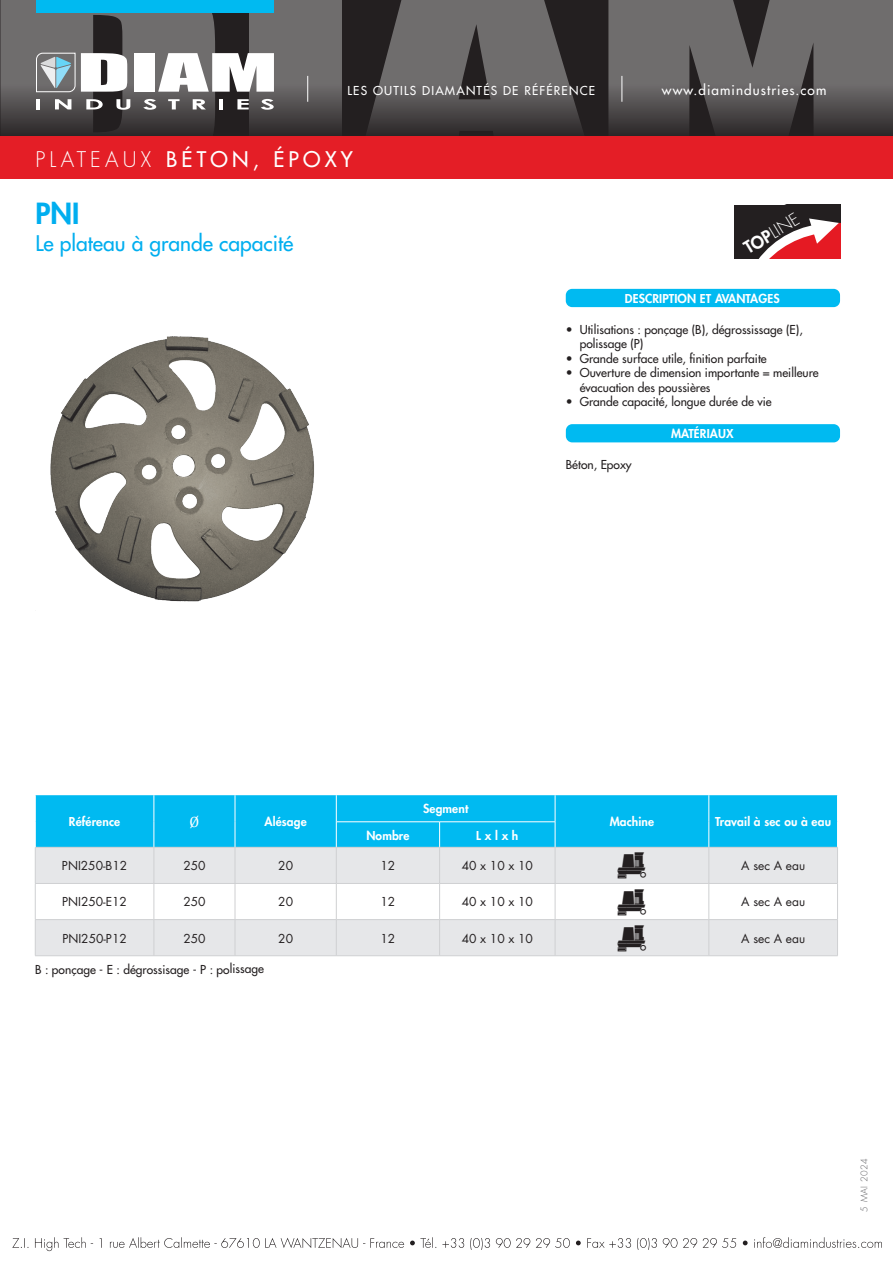
<style>
.page{position:relative;width:893px;height:1263px;background:#fff}
.page>*{position:absolute;margin:0;border:0;box-sizing:border-box;transform-origin:0 0}
.contenu_tableau{font:33px "Diam";color:#231f20}
.nom_du_produit{font:800 28.5px "Futura Std";color:#00aeef}
.accroche{font:500 21px "Futura Std";color:#00aeef}
.Titre_gamme{font:500 21px "Futura Std";letter-spacing:.2em;color:#fff}
.t1{font:300 16.8px "Futura Std";color:#fff}
.titre_tableau_diam{font:15px "Cambria Math";color:#fff}
.t2{font:500 13.5px "Futura Std";letter-spacing:.08em;color:#fff}
.Style_de_paragraphe_2{font:500 12px/14.4px "Futura Std";color:#231f20}
.contenu_tableau-2{font:12px "Futura Std";color:#231f20}
.titre_tableau{font:800 12px "Futura Std";letter-spacing:.01em;color:#fff}
.t3{font:500 12px "Futura Std";letter-spacing:.1em;color:#fff}
.t4{font:300 9px "Futura Std";letter-spacing:.05em;color:#606063}
.s1{font-weight:300}
.s2{font-weight:800}
</style>
<div class="page">
<svg style="left:12px;top:1237px;width:870px;height:14px"></svg>
<div style="left:342px;top:0;width:266px;height:136px;background:#231f20"></div>
<div style="left:566px;top:289px;width:274px;height:18px;background:#00baf1;border-radius:6px"></div>
<div style="left:566px;top:424px;width:274px;height:18px;background:#00baf1;border-radius:6px"></div>
<img style="left:50px;top:336px;width:264px;height:266px">
<svg style="left:735px;top:205px;width:105px;height:54px;background:#724043"></svg>
<svg style="left:0;top:0;width:250px;height:136px"></svg>
<svg style="left:250px;top:0;width:92px;height:136px;background:#6c6a6a"></svg>
<svg style="left:358px;top:0;width:235px;height:136px;background:#4e4c4c"></svg>
<svg style="left:608px;top:0;width:285px;height:136px;background:#5c595a"></svg>
<div style="left:0;top:136px;width:893px;height:43px;background:#e41e26"></div>
<svg style="left:36px;top:848px;width:801px;height:107px;fill:#e6e7e9"></svg>
<hr style="left:35px;top:847px;width:119px;height:1px;background:#cfd0d2">
<hr style="left:154px;top:847px;width:81px;height:1px;background:#cfd0d2">
<hr style="left:235px;top:847px;width:101px;height:1px;background:#cfd0d2">
<hr style="left:336px;top:847px;width:104px;height:1px;background:#cfd0d2">
<hr style="left:440px;top:847px;width:115px;height:1px;background:#cfd0d2">
<hr style="left:555px;top:847px;width:154px;height:1px;background:#cfd0d2">
<hr style="left:709px;top:847px;width:129px;height:1px;background:#cfd0d2">
<hr style="left:35px;top:847px;width:1px;height:36px;background:#cfd0d2">
<hr style="left:154px;top:847px;width:1px;height:36px;background:#cfd0d2">
<hr style="left:235px;top:847px;width:1px;height:36px;background:#cfd0d2">
<hr style="left:336px;top:847px;width:1px;height:36px;background:#cfd0d2">
<hr style="left:439px;top:847px;width:1px;height:36px;background:#cfd0d2">
<hr style="left:555px;top:847px;width:1px;height:36px;background:#cfd0d2">
<hr style="left:709px;top:847px;width:1px;height:36px;background:#cfd0d2">
<hr style="left:837px;top:847px;width:1px;height:36px;background:#cfd0d2">
<hr style="left:35px;top:883px;width:119px;height:1px;background:#cfd0d2">
<hr style="left:35px;top:884px;width:1px;height:35px;background:#cfd0d2">
<hr style="left:154px;top:883px;width:81px;height:1px;background:#cfd0d2">
<hr style="left:154px;top:884px;width:1px;height:35px;background:#cfd0d2">
<hr style="left:235px;top:883px;width:101px;height:1px;background:#cfd0d2">
<hr style="left:235px;top:884px;width:1px;height:35px;background:#cfd0d2">
<hr style="left:336px;top:883px;width:104px;height:1px;background:#cfd0d2">
<hr style="left:336px;top:884px;width:1px;height:35px;background:#cfd0d2">
<hr style="left:440px;top:883px;width:115px;height:1px;background:#cfd0d2">
<hr style="left:439px;top:884px;width:1px;height:35px;background:#cfd0d2">
<hr style="left:555px;top:883px;width:154px;height:1px;background:#cfd0d2">
<hr style="left:555px;top:884px;width:1px;height:35px;background:#cfd0d2">
<hr style="left:709px;top:883px;width:129px;height:1px;background:#cfd0d2">
<hr style="left:709px;top:884px;width:1px;height:35px;background:#cfd0d2">
<hr style="left:837px;top:884px;width:1px;height:35px;background:#cfd0d2">
<hr style="left:35px;top:919px;width:119px;height:1px;background:#cfd0d2">
<hr style="left:35px;top:920px;width:1px;height:35px;background:#cfd0d2">
<hr style="left:154px;top:919px;width:81px;height:1px;background:#cfd0d2">
<hr style="left:154px;top:920px;width:1px;height:35px;background:#cfd0d2">
<hr style="left:235px;top:919px;width:101px;height:1px;background:#cfd0d2">
<hr style="left:235px;top:920px;width:1px;height:35px;background:#cfd0d2">
<hr style="left:336px;top:919px;width:104px;height:1px;background:#cfd0d2">
<hr style="left:336px;top:920px;width:1px;height:35px;background:#cfd0d2">
<hr style="left:440px;top:919px;width:115px;height:1px;background:#cfd0d2">
<hr style="left:439px;top:920px;width:1px;height:35px;background:#cfd0d2">
<hr style="left:555px;top:919px;width:154px;height:1px;background:#cfd0d2">
<hr style="left:555px;top:920px;width:1px;height:35px;background:#cfd0d2">
<hr style="left:709px;top:919px;width:129px;height:1px;background:#cfd0d2">
<hr style="left:709px;top:920px;width:1px;height:35px;background:#cfd0d2">
<hr style="left:837px;top:920px;width:1px;height:35px;background:#cfd0d2">
<hr style="left:35px;top:955px;width:119px;height:1px;background:#cfd0d2">
<hr style="left:154px;top:955px;width:81px;height:1px;background:#cfd0d2">
<hr style="left:235px;top:955px;width:101px;height:1px;background:#cfd0d2">
<hr style="left:336px;top:955px;width:104px;height:1px;background:#cfd0d2">
<hr style="left:440px;top:955px;width:115px;height:1px;background:#cfd0d2">
<hr style="left:555px;top:955px;width:154px;height:1px;background:#cfd0d2">
<hr style="left:709px;top:955px;width:129px;height:1px;background:#cfd0d2">
<div style="left:35px;top:795px;width:803px;height:52px;background:#00baf1"></div>
<div style="left:36px;top:0;width:238px;height:13px;background:#00baf1"></div>
<p class="t3" style="left:347px;top:83px;width:249px">LES OUTILS DIAMANTÉS DE RÉFÉRENCE</p>
<p class="t2" style="left:662px;top:81px;width:166px">www.diamindustries.com</p>
<p class="Titre_gamme" style="left:36px;top:146px;width:319px"><span class="s1">PLATEAUX</span> BÉTON, ÉPOXY</p>
<p class="nom_du_produit" style="left:36px;top:195px;width:45px">PNI</p>
<p class="accroche" style="left:36px;top:230px;width:259px">Le plateau à grande capacité</p>
<p class="t1" style="left:740px;top:240px;width:63px;rotate:-31deg"><span class="s2">TOP</span>LINE</p>
<p class="titre_tableau" style="left:625px;top:291px;width:156px">DESCRIPTION ET AVANTAGES</p>
<p class="Style_de_paragraphe_2" style="left:580px;top:322px;width:225px;text-indent:-14px">• Utilisations : ponçage (B), dégrossissage (E), polissage (P)</p>
<p class="Style_de_paragraphe_2" style="left:566px;top:351px;width:202px">• Grande surface utile, finition parfaite</p>
<p class="Style_de_paragraphe_2" style="left:580px;top:366px;width:241px;text-indent:-14px">• Ouverture de dimension importante = meilleure évacuation des poussières</p>
<p class="Style_de_paragraphe_2" style="left:566px;top:394px;width:207px">• Grande capacité, longue durée de vie</p>
<p class="Style_de_paragraphe_2" style="left:566px;top:458px;width:67px">Béton, Epoxy</p>
<p class="titre_tableau" style="left:671px;top:426px;width:64px">MATÉRIAUX</p>
<p class="titre_tableau" style="left:69px;top:814px;width:53px">Référence</p>
<p class="titre_tableau_diam" style="left:190px;top:813px;width:11px">Ø</p>
<p class="titre_tableau" style="left:265px;top:814px;width:44px">Alésage</p>
<p class="titre_tableau" style="left:423px;top:801px;width:47px">Segment</p>
<p class="titre_tableau" style="left:366px;top:827px;width:45px">Nombre</p>
<p class="titre_tableau" style="left:476px;top:827px;width:44px">L x l x h</p>
<p class="titre_tableau" style="left:610px;top:814px;width:46px">Machine</p>
<p class="titre_tableau" style="left:715px;top:814px;width:117px">Travail à sec ou à eau</p>
<p class="contenu_tableau-2" style="left:62px;top:858px;width:67px">PNI250-B12</p>
<p class="contenu_tableau-2" style="left:183px;top:858px;width:24px">250</p>
<p class="contenu_tableau-2" style="left:278px;top:858px;width:16px">20</p>
<p class="contenu_tableau-2" style="left:381px;top:858px;width:16px">12</p>
<p class="contenu_tableau-2" style="left:462px;top:858px;width:73px">40 x 10 x 10</p>
<p class="contenu_tableau" style="left:615px;top:850px;width:34px">K</p>
<p class="contenu_tableau-2" style="left:741px;top:858px;width:65px">A sec A eau</p>
<p class="contenu_tableau-2" style="left:62px;top:894px;width:66px">PNI250-E12</p>
<p class="contenu_tableau-2" style="left:183px;top:894px;width:24px">250</p>
<p class="contenu_tableau-2" style="left:278px;top:894px;width:16px">20</p>
<p class="contenu_tableau-2" style="left:381px;top:894px;width:16px">12</p>
<p class="contenu_tableau-2" style="left:462px;top:894px;width:73px">40 x 10 x 10</p>
<p class="contenu_tableau" style="left:615px;top:886px;width:34px">K</p>
<p class="contenu_tableau-2" style="left:741px;top:894px;width:65px">A sec A eau</p>
<p class="contenu_tableau-2" style="left:62px;top:930px;width:66px">PNI250-P12</p>
<p class="contenu_tableau-2" style="left:183px;top:930px;width:24px">250</p>
<p class="contenu_tableau-2" style="left:278px;top:930px;width:16px">20</p>
<p class="contenu_tableau-2" style="left:381px;top:930px;width:16px">12</p>
<p class="contenu_tableau-2" style="left:462px;top:930px;width:73px">40 x 10 x 10</p>
<p class="contenu_tableau" style="left:615px;top:922px;width:34px">K</p>
<p class="contenu_tableau-2" style="left:741px;top:930px;width:65px">A sec A eau</p>
<p class="Style_de_paragraphe_2" style="left:35px;top:962px;width:230px">B : ponçage - E : dégrossisage - P : polissage</p>
<p class="t4" style="left:859px;top:1212px;width:55px;rotate:-90deg">5 mai 2024</p>
</div>
